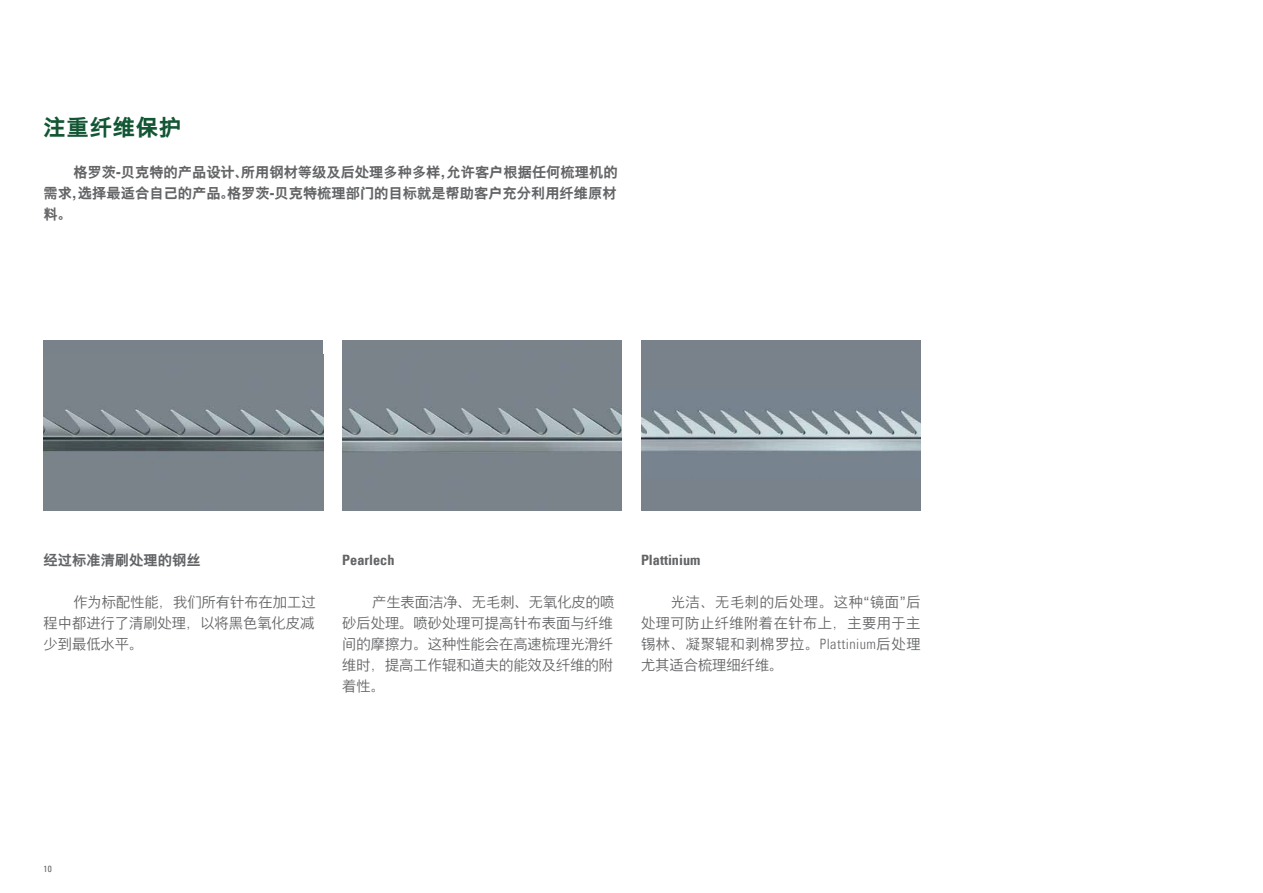
<style>
.page{position:relative;width:1263px;height:893px;background:#fff}
.page>*{position:absolute;margin:0;border:0;box-sizing:border-box;transform-origin:0 0}
.t1{font:700 22.5px "Nimbus Sans Global";letter-spacing:.025em;color:#125634}
.t2{font:300 14.25px/21px "Nimbus Sans Global";color:#636466;text-align:justify}
.t3{font:700 14.25px/21px "Nimbus Sans Global";color:#636466;text-align:justify}
.t4{font:14.25px "Univers Com 67 Bold Cond";color:#636466}
.t5{font:condensed 9px "Univers Com 57";color:#636466}
.s1{font-family:"Univers Com 47 Light Cond";font-weight:400}
</style>
<div class="page">
<img style="left:342px;top:340px;width:280px;height:170px">
<div style="left:44px;top:340px;width:279px;height:170px;background:#79828b"></div>
<img style="left:44px;top:409px;width:279px;height:43px">
<div style="left:641px;top:340px;width:280px;height:170px;background:#79828b"></div>
<img style="left:641px;top:408px;width:280px;height:44px">
<h1 class="t1" style="left:44px;top:114px;width:139px">注重纤维保护</h1>
<p class="t3" style="left:44px;top:161px;width:575px;text-indent:30px">格罗茨-贝克特的产品设计、所用钢材等级及后处理多种多样，允许客户根据任何梳理机的需求，选择最适合自己的产品。格罗茨-贝克特梳理部门的目标就是帮助客户充分利用纤维原材料。</p>
<p class="t3" style="left:44px;top:550px;width:158px">经过标准清刷处理的钢丝</p>
<p class="t2" style="left:44px;top:592px;width:274px;text-indent:30px">作为标配性能，我们所有针布在加工过程中都进行了清刷处理，以将黑色氧化皮减少到最低水平。</p>
<p class="t4" style="left:342px;top:551px;width:54px">Pearlech</p>
<p class="t2" style="left:342px;top:592px;width:274px;text-indent:30px">产生表面洁净、无毛刺、无氧化皮的喷砂后处理。喷砂处理可提高针布表面与纤维间的摩擦力。这种性能会在高速梳理光滑纤维时，提高工作辊和道夫的能效及纤维的附着性。</p>
<p class="t4" style="left:641px;top:551px;width:61px">Plattinium</p>
<p class="t2" style="left:641px;top:592px;width:281px;text-indent:30px">光洁、无毛刺的后处理。这种“镜面”后处理可防止纤维附着在针布上，主要用于主锡林、凝聚辊和剥棉罗拉。<span class="s1">Plattinium</span>后处理尤其适合梳理细纤维。</p>
<p class="t5" style="left:44px;top:863px;width:10px">10</p>
</div>
